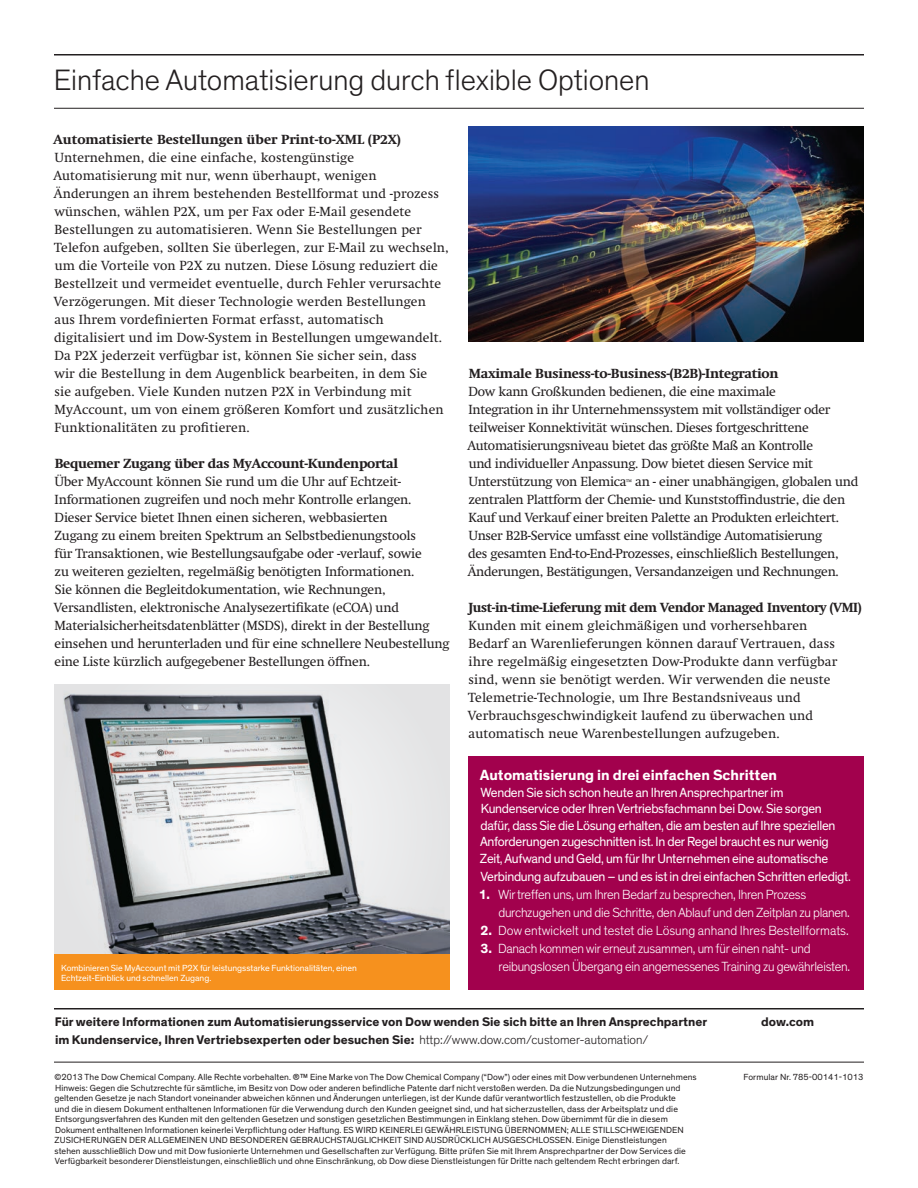
<style>
.page{position:relative;width:918px;height:1188px;background:#fff}
.page>*{position:absolute;margin:0;border:0;box-sizing:border-box;transform-origin:0 0}
.t1{font:300 30px "Dow Corporate";color:#231f20}
.t2{font:700 15px "Dow Corporate";color:#fff}
.t3{font:13.5px/18px "Swift Neue LT Pro";letter-spacing:-.01em;color:#231f20}
.t4{font:13.5px/18px "Swift Neue LT Pro";letter-spacing:.01em;color:#231f20}
.t5{font:13.5px/16.5px "Dow Corporate";letter-spacing:-.02em;color:#fff}
.t6{font:300 13.5px/18px "Dow Corporate";letter-spacing:-.02em;color:#fff}
.t7{font:700 13.5px "Swift Neue LT Pro";letter-spacing:-.02em;color:#231f20}
.t8{font:300 13.5px "Dow Corporate";color:#fff}
.t9{font:700 13.5px "Swift Neue LT Pro";color:#231f20}
.t10{font:700 12.75px/18px "Dow Corporate";color:#231f20}
.t11{font:9px/10.5px "Dow Corporate";letter-spacing:.01em;color:#231f20}
.t12{font:9px/10.5px "Dow Corporate";color:#fff}
.s1{font-size:7.8px}
.s2{font-weight:700}
.s3{font-weight:300}
</style>
<div class="page">
<hr style="left:54px;top:1062px;width:810px;height:1px;background:#231f20">
<hr style="left:54px;top:1008px;width:810px;height:2px;background:#231f20">
<hr style="left:54px;top:108px;width:810px;height:1px;background:#231f20">
<hr style="left:54px;top:54px;width:810px;height:2px;background:#231f20">
<svg style="left:54px;top:684px;width:396px;height:271px;background:#b2b4b6"></svg>
<div style="left:54px;top:955px;width:396px;height:35px;background:#f6911e"></div>
<div style="left:468px;top:756px;width:396px;height:234px;background:#a2014d"></div>
<img style="left:468px;top:126px;width:396px;height:216px">
<h1 class="t1" style="left:54px;top:62px;width:597px">Einfache Automatisierung durch flexible Optionen</h1>
<h3 class="t9" style="left:53px;top:132px;width:349px">Automatisierte Bestellungen über Print-to-XML (P2X)</h3>
<p class="t4" style="left:54px;top:148px;width:397px">Unternehmen, die eine einfache, kostengünstige Automatisierung mit nur, wenn überhaupt, wenigen Änderungen an ihrem bestehenden Bestellformat und -prozess wünschen, wählen P2X, um per Fax oder E-Mail gesendete Bestellungen zu automatisieren. Wenn Sie Bestellungen per Telefon aufgeben, sollten Sie überlegen, zur E-Mail zu wechseln, um die Vorteile von P2X zu nutzen. Diese Lösung reduziert die Bestellzeit und vermeidet eventuelle, durch Fehler verursachte Verzögerungen. Mit dieser Technologie werden Bestellungen aus Ihrem vordefinierten Format erfasst, automatisch digitalisiert und im Dow-System in Bestellungen umgewandelt.<br>Da P2X jederzeit verfügbar ist, können Sie sicher sein, dass<br>wir die Bestellung in dem Augenblick bearbeiten, in dem Sie<br>sie aufgeben. Viele Kunden nutzen P2X in Verbindung mit MyAccount, um von einem größeren Komfort und zusätzlichen Funktionalitäten zu profitieren.</p>
<h3 class="t7" style="left:55px;top:455px;width:345px">Bequemer Zugang über das MyAccount-Kundenportal</h3>
<p class="t3" style="left:54px;top:472px;width:397px">Über MyAccount können Sie rund um die Uhr auf Echtzeit-Informationen zugreifen und noch mehr Kontrolle erlangen.<br>Dieser Service bietet Ihnen einen sicheren, webbasierten<br>Zugang zu einem breiten Spektrum an Selbstbedienungstools<br>für Transaktionen, wie Bestellungsaufgabe oder -verlauf, sowie<br>zu weiteren gezielten, regelmäßig benötigten Informationen.<br>Sie können die Begleitdokumentation, wie Rechnungen, Versandlisten, elektronische Analysezertifikate (eCOA) und Materialsicherheitsdatenblätter (MSDS), direkt in der Bestellung einsehen und herunterladen und für eine schnellere Neubestellung eine Liste kürzlich aufgegebener Bestellungen öffnen.</p>
<p class="t12" style="left:61px;top:963px;width:297px">Kombinieren Sie MyAccount mit P2X für leistungsstarke Funktionalitäten, einen<br>Echtzeit-Einblick und schnellen Zugang.</p>
<h3 class="t7" style="left:469px;top:365px;width:311px">Maximale Business-to-Business-(B2B)-Integration</h3>
<p class="t3" style="left:468px;top:382px;width:392px">Dow kann Großkunden bedienen, die eine maximale<br>Integration in ihr Unternehmenssystem mit vollständiger oder teilweiser Konnektivität wünschen. Dieses fortgeschrittene Automatisierungsniveau bietet das größte Maß an Kontrolle<br>und individueller Anpassung. Dow bietet diesen Service mit Unterstützung von Elemica<span class="s1">™</span> an - einer unabhängigen, globalen und zentralen Plattform der Chemie- und Kunststoffindustrie, die den Kauf und Verkauf einer breiten Palette an Produkten erleichtert.<br>Unser B2B-Service umfasst eine vollständige Automatisierung<br>des gesamten End-to-End-Prozesses, einschließlich Bestellungen, Änderungen, Bestätigungen, Versandanzeigen und Rechnungen.</p>
<h3 class="t7" style="left:469px;top:600px;width:395px">Just-in-time-Lieferung mit dem Vendor Managed Inventory (VMI)</h3>
<p class="t4" style="left:468px;top:616px;width:371px">Kunden mit einem gleichmäßigen und vorhersehbaren Bedarf an Warenlieferungen können darauf Vertrauen, dass ihre regelmäßig eingesetzten Dow-Produkte dann verfügbar sind, wenn sie benötigt werden. Wir verwenden die neuste Telemetrie-Technologie, um Ihre Bestandsniveaus und Verbrauchsgeschwindigkeit laufend zu überwachen und automatisch neue Warenbestellungen aufzugeben.</p>
<h2 class="t2" style="left:480px;top:766px;width:299px">Automatisierung in drei einfachen Schritten</h2>
<p class="t5" style="left:480px;top:784px;width:357px">Wenden Sie sich schon heute an Ihren Ansprechpartner im Kundenservice oder Ihren Vertriebsfachmann bei Dow. Sie sorgen dafür, dass Sie die Lösung erhalten, die am besten auf Ihre speziellen Anforderungen zugeschnitten ist. In der Regel braucht es nur wenig Zeit, Aufwand und Geld, um für Ihr Unternehmen eine automatische</p>
<h3 class="t5" style="left:480px;top:868px;width:372px">Verbindung aufzubauen – und es ist in drei einfachen Schritten erledigt.</h3>
<h3 class="t6" style="left:498px;top:885px;width:353px;text-indent:-19px"><span class="s2">1.</span> Wir treffen uns, um Ihren Bedarf zu besprechen, Ihren Prozess durchzugehen und die Schritte, den Ablauf und den Zeitplan zu planen.</h3>
<h3 class="t8" style="left:481px;top:922px;width:370px"><span class="s2">2.</span> Dow entwickelt und testet die Lösung anhand Ihres Bestellformats.</h3>
<h3 class="t6" style="left:499px;top:939px;width:353px;text-indent:-18px"><span class="s2">3.</span> Danach kommen wir erneut zusammen, um für einen naht- und reibungslosen Übergang ein angemessenes Training zu gewährleisten.</h3>
<h3 class="t10" style="left:55px;top:1013px;width:654px">Für weitere Informationen zum Automatisierungsservice von Dow wenden Sie sich bitte an Ihren Ansprechpartner im Kundenservice, Ihren Vertriebsexperten oder besuchen Sie: <span class="s3">http://www.dow.com/customer-automation/</span></h3>
<p class="t11" style="left:54px;top:1072px;width:644px">©2013 The Dow Chemical Company. Alle Rechte vorbehalten. ®™ Eine Marke von The Dow Chemical Company (“Dow”) oder eines mit Dow verbundenen Unternehmens Hinweis: Gegen die Schutzrechte für sämtliche, im Besitz von Dow oder anderen befindliche Patente darf nicht verstoßen werden. Da die Nutzungsbedingungen und geltenden Gesetze je nach Standort voneinander abweichen können und Änderungen unterliegen, ist der Kunde dafür verantwortlich festzustellen, ob die Produkte<br>und die in diesem Dokument enthaltenen Informationen für die Verwendung durch den Kunden geeignet sind, und hat sicherzustellen, dass der Arbeitsplatz und die Entsorgungsverfahren des Kunden mit den geltenden Gesetzen und sonstigen gesetzlichen Bestimmungen in Einklang stehen. Dow übernimmt für die in diesem Dokument enthaltenen Informationen keinerlei Verpflichtung oder Haftung. ES WIRD KEINERLEI GEWÄHRLEISTUNG ÜBERNOMMEN; ALLE STILLSCHWEIGENDEN ZUSICHERUNGEN DER ALLGEMEINEN UND BESONDEREN GEBRAUCHSTAUGLICHKEIT SIND AUSDRÜCKLICH AUSGESCHLOSSEN. Einige Dienstleistungen<br>stehen ausschließlich Dow und mit Dow fusionierte Unternehmen und Gesellschaften zur Verfügung. Bitte prüfen Sie mit Ihrem Ansprechpartner der Dow Services die Verfügbarkeit besonderer Dienstleistungen, einschließlich und ohne Einschränkung, ob Dow diese Dienstleistungen für Dritte nach geltendem Recht erbringen darf.</p>
<h3 class="t10" style="left:761px;top:1013px;width:55px">dow.com</h3>
<p class="t11" style="left:743px;top:1072px;width:122px">Formular Nr. 785-00141-1013</p>
</div>
